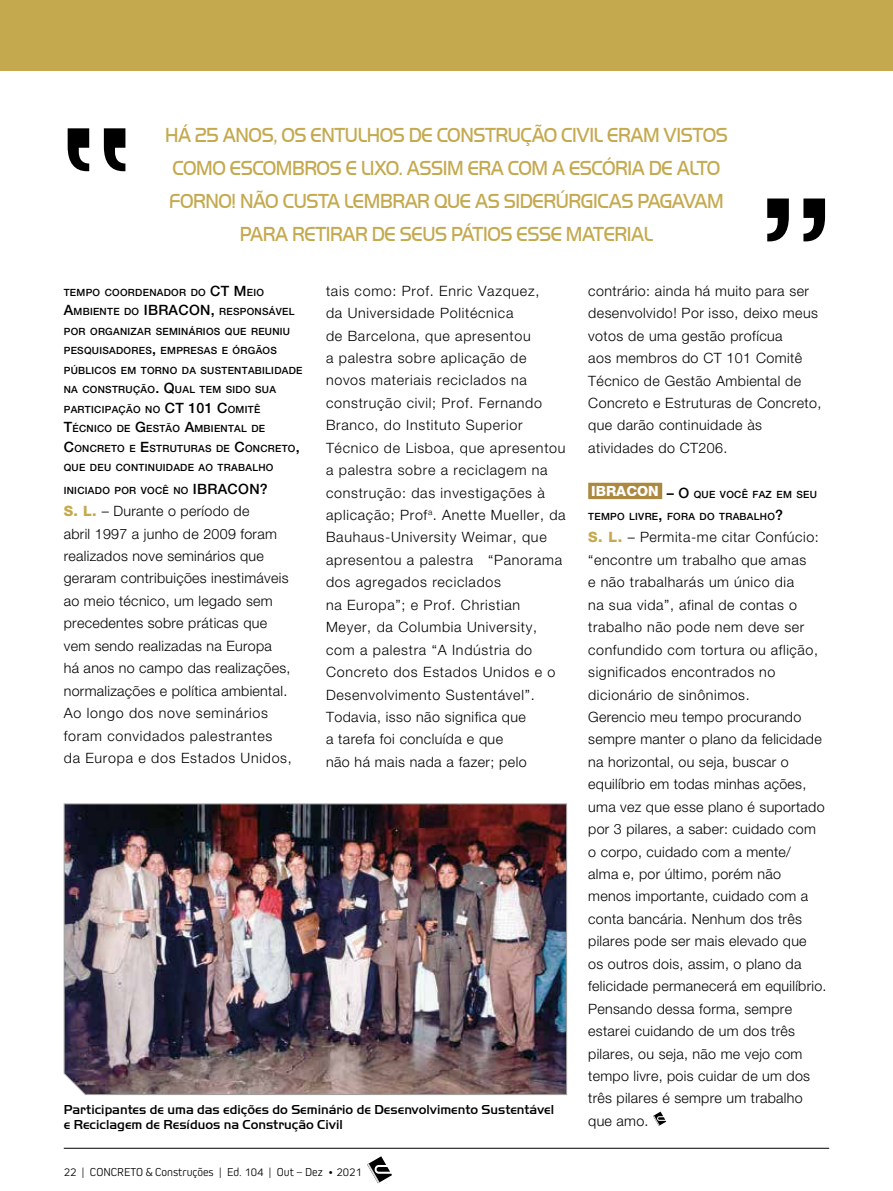
<style>
.page{position:relative;width:893px;height:1191px;background:#fff}
.page>*{position:absolute;margin:0;border:0;box-sizing:border-box;transform-origin:0 0}
.t1{font:144.9px "AF Interface Two";color:#000}
.t2{font:21px/33px "Handel Got D Ligh";letter-spacing:-.02em;color:#c4a94e;scale:.9 1}
.t3{font:300 14.25px/22.5px "Helvetica Neue LT Std";letter-spacing:.03em;color:#000}
.t4{font:300 14.25px/22.5px "Helvetica Neue LT Std";letter-spacing:.05em;color:#000}
.t5{font:500 14.25px "Helvetica Neue LT Std";color:#000}
.t6{font:500 13.5px/15px "Handel Got D";color:#000}
.t7{font:300 12px "Kiro";color:#000}
.t8{font:500 10.05px/19.5px "Helvetica Neue LT Std";letter-spacing:.03em;color:#000}
.s1{font-size:14.25px}
.s2{font-weight:800;color:#c4a94e}
</style>
<div class="page">
<svg style="left:367px;top:1156px;width:25px;height:27px"></svg>
<hr style="left:64px;top:1148px;width:765px;height:1px;background:#000">
<div style="left:0;top:0;width:893px;height:70px;background:#c4a94e"></div>
<div style="left:590px;top:484px;width:71px;height:13px;background:#ac8941"></div>
<div style="left:588px;top:483px;width:74px;height:16px;border:3px solid #ac8941"></div>
<svg style="left:653px;top:1111px;width:13px;height:14px"></svg>
<img style="left:63px;top:803px;width:504px;height:292px">
<hr style="left:892px;top:70px;width:1px;height:1121px;background:#554a1f">
<hr style="left:892px;top:0;width:1px;height:70px;background:#554a1f">
<h1 class="t1" style="left:60px;top:83px;width:76px">“</h1>
<h2 class="t2" style="left:165px;top:118px;width:627px">HÁ 25 ANOS, OS ENTULHOS DE CONSTRUÇÃO CIVIL ERAM VISTOS<br>COMO ESCOMBROS E LIXO. ASSIM ERA COM A ESCÓRIA DE ALTO<br>FORNO! NÃO CUSTA LEMBRAR QUE AS SIDERÚRGICAS PAGAVAM</h2>
<h2 class="t2" style="left:240px;top:217px;width:461px">PARA RETIRAR DE SEUS PÁTIOS ESSE MATERIAL</h2>
<p class="t8" style="left:64px;top:282px;width:202px">TEMPO COORDENADOR DO <span class="s1">CT M</span> EIO<br><span class="s1">A</span>MBIENTE DO <span class="s1">IBRACON</span></p>
<p class="t4" style="left:326px;top:279px;width:241px">tais como: Prof. Enric Vazquez,<br>da Universidade Politécnica<br>de Barcelona, que apresentou<br>a palestra sobre aplicação de novos materiais reciclados na construção civil; Prof. Fernando<br>Branco, do Instituto Superior<br>Técnico de Lisboa, que apresentou a palestra sobre a reciclagem na construção: das investigações à aplicação; Prof<sup>a</sup>. Anette Mueller, da<br>Bauhaus-University Weimar, que apresentou a palestra “Panorama dos agregados reciclados<br>na Europa”; e Prof. Christian<br>Meyer, da Columbia University, com a palestra “A Indústria do<br>Concreto dos Estados Unidos e o<br>Desenvolvimento Sustentável”.<br>Todavia, isso não significa que<br>a tarefa foi concluída e que<br>não há mais nada a fazer; pelo</p>
<p class="t3" style="left:588px;top:279px;width:235px">contrário: ainda há muito para ser desenvolvido! Por isso, deixo meus votos de uma gestão profícua<br>aos membros do CT 101 Comitê<br>Técnico de Gestão Ambiental de<br>Concreto e Estruturas de Concreto, que darão continuidade às atividades do CT206.</p>
<p class="t8" style="left:64px;top:302px;width:240px;text-indent:147px"><span class="s1">,</span> RESPONSÁVEL<br>POR ORGANIZAR SEMINÁRIOS QUE REUNIU<br>PESQUISADORES<span class="s1">,</span> EMPRESAS E ÓRGÃOS<br>PÚBLICOS EM TORNO DA SUSTENTABILIDADE<br>NA CONSTRUÇÃO<span class="s1">. Q</span>UAL TEM SIDO SUA<br>PARTICIPAÇÃO NO <span class="s1">CT 101 C</span>OMITÊ<br><span class="s1">T</span>ÉCNICO DE <span class="s1">G</span>ESTÃO <span class="s1">A</span>MBIENTAL DE<br><span class="s1">C</span>ONCRETO E <span class="s1">E</span>STRUTURAS DE <span class="s1">C</span>ONCRETO<span class="s1">,<br></span>QUE DEU CONTINUIDADE AO TRABALHO</p>
<p class="t8" style="left:64px;top:480px;width:140px">INICIADO POR VOCÊ NO <span class="s1">IBRACON</span></p>
<p class="t5" style="left:260px;top:480px;width:9px">?</p>
<p class="t3" style="left:64px;top:499px;width:230px"><span class="s2">S. L.</span> – Durante o período de<br>abril 1997 a junho de 2009 foram realizados nove seminários que geraram contribuições inestimáveis ao meio técnico, um legado sem precedentes sobre práticas que vem sendo realizadas na Europa<br>há anos no campo das realizações, normalizações e política ambiental.<br>Ao longo dos nove seminários foram convidados palestrantes da Europa e dos Estados Unidos,</p>
<p class="t8" style="left:591px;top:484px;width:227px"><sup>IBRACON</sup> <span class="s1">– O</span> QUE VOCÊ FAZ EM SEU</p>
<p class="t8" style="left:588px;top:506px;width:196px">TEMPO LIVRE<span class="s1">,</span> FORA DO TRABALHO<span class="s1">?</span></p>
<p class="t3" style="left:588px;top:526px;width:240px"><span class="s2">S. L.</span> – Permita-me citar Confúcio: “encontre um trabalho que amas<br>e não trabalharás um único dia<br>na sua vida”, afinal de contas o trabalho não pode nem deve ser confundido com tortura ou aflição, significados encontrados no dicionário de sinônimos.<br>Gerencio meu tempo procurando sempre manter o plano da felicidade na horizontal, ou seja, buscar o equilíbrio em todas minhas ações, uma vez que esse plano é suportado por 3 pilares, a saber: cuidado com o corpo, cuidado com a mente/<br>alma e, por último, porém não menos importante, cuidado com a conta bancária. Nenhum dos três pilares pode ser mais elevado que<br>os outros dois, assim, o plano da felicidade permanecerá em equilíbrio.<br>Pensando dessa forma, sempre estarei cuidando de um dos três pilares, ou seja, não me vejo com tempo livre, pois cuidar de um dos três pilares é sempre um trabalho que amo.</p>
<p class="t6" style="left:64px;top:1101px;width:492px">Participantes de uma das edições do Seminário de Desenvolvimento Sustentável e Reciclagem de Resíduos na Construção Civil</p>
<p class="t7" style="left:64px;top:1164px;width:300px">22 | CONCRETO &amp; Construções | Ed. 104 | Out – Dez • 2021</p>
</div>
